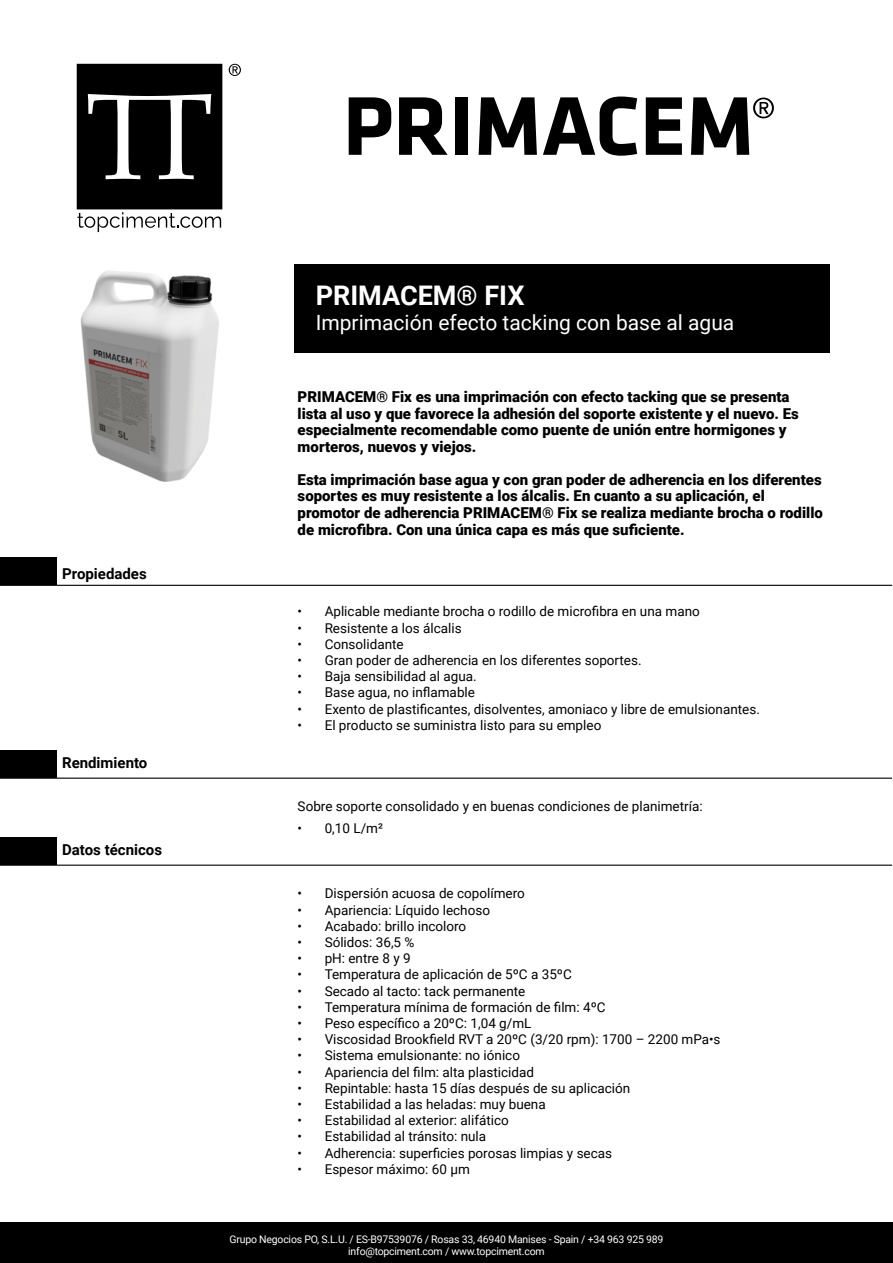
<style>
.page{position:relative;width:893px;height:1263px;background:#fff}
.page>*{position:absolute;margin:0;border:0;box-sizing:border-box;transform-origin:0 0}
.t1{font:700 27px "Roboto";color:#fff}
.t2{font:21px "Roboto";color:#fff}
.t3{font:900 15px/16.5px "Roboto";color:#000}
.t4{font:700 15px "Roboto";color:#000}
.t5{font:13.5px "Roboto";color:#000}
.t6{font:10.5px/12px "Roboto";letter-spacing:-.02em;color:#fff;text-align:center}
</style>
<div class="page">
<div style="left:0;top:1222px;width:893px;height:41px;background:#000"></div>
<img style="left:80px;top:271px;width:139px;height:211px">
<div style="left:294px;top:264px;width:535px;height:88px;background:#000"></div>
<svg style="left:77px;top:64px;width:145px;height:168px"></svg>
<svg style="left:229px;top:64px;width:12px;height:12px"></svg>
<svg style="left:349px;top:97px;width:42px;height:58px"></svg>
<svg style="left:399px;top:97px;width:49px;height:58px"></svg>
<div style="left:455px;top:97px;width:13px;height:58px;background:#000"></div>
<svg style="left:479px;top:97px;width:58px;height:58px"></svg>
<svg style="left:543px;top:97px;width:94px;height:59px"></svg>
<svg style="left:646px;top:97px;width:36px;height:58px"></svg>
<svg style="left:691px;top:97px;width:83px;height:58px"></svg>
<div style="left:0;top:558px;width:56px;height:27px;background:#000"></div>
<hr style="left:0;top:585px;width:56px;height:1px;background:#000">
<hr style="left:56px;top:585px;width:836px;height:1px;background:#000">
<div style="left:0;top:750px;width:56px;height:28px;background:#000"></div>
<hr style="left:0;top:778px;width:56px;height:1px;background:#000">
<hr style="left:56px;top:778px;width:836px;height:1px;background:#000">
<div style="left:0;top:837px;width:56px;height:28px;background:#000"></div>
<hr style="left:0;top:865px;width:56px;height:1px;background:#000">
<hr style="left:56px;top:865px;width:836px;height:1px;background:#000">
<p class="t4" style="left:62px;top:563px;width:86px">Propiedades</p>
<p class="t4" style="left:62px;top:752px;width:87px">Rendimiento</p>
<p class="t4" style="left:62px;top:839px;width:101px">Datos técnicos</p>
<h1 class="t1" style="left:316px;top:277px;width:210px">PRIMACEM® FIX</h1>
<h2 class="t2" style="left:316px;top:308px;width:420px">Imprimación efecto tacking con base al agua</h2>
<p class="t3" style="left:298px;top:388px;width:503px">PRIMACEM® Fix es una imprimación con efecto tacking que se presenta lista al uso y que favorece la adhesión del soporte existente y el nuevo. Es especialmente recomendable como puente de unión entre hormigones y morteros, nuevos y viejos.</p>
<p class="t3" style="left:298px;top:471px;width:527px">Esta imprimación base agua y con gran poder de adherencia en los diferentes soportes es muy resistente a los álcalis. En cuanto a su aplicación, el promotor de adherencia PRIMACEM® Fix se realiza mediante brocha o rodillo de microfibra. Con una única capa es más que suficiente.</p>
<p class="t5" style="left:298px;top:602px;width:404px">• Aplicable mediante brocha o rodillo de microfibra en una mano</p>
<p class="t5" style="left:298px;top:618px;width:166px">• Resistente a los álcalis</p>
<p class="t5" style="left:298px;top:634px;width:108px">• Consolidante</p>
<p class="t5" style="left:298px;top:651px;width:345px">• Gran poder de adherencia en los diferentes soportes.</p>
<p class="t5" style="left:298px;top:667px;width:181px">• Baja sensibilidad al agua.</p>
<p class="t5" style="left:298px;top:683px;width:179px">• Base agua, no inflamable</p>
<p class="t5" style="left:298px;top:699px;width:464px">• Exento de plastificantes, disolventes, amoniaco y libre de emulsionantes.</p>
<p class="t5" style="left:298px;top:715px;width:305px">• El producto se suministra listo para su empleo</p>
<p class="t5" style="left:298px;top:797px;width:406px">Sobre soporte consolidado y en buenas condiciones de planimetría:</p>
<p class="t5" style="left:298px;top:818px;width:87px">• 0,10 L/m²</p>
<p class="t5" style="left:298px;top:884px;width:229px">• Dispersión acuosa de copolímero</p>
<p class="t5" style="left:298px;top:900px;width:194px">• Apariencia: Líquido lechoso</p>
<p class="t5" style="left:298px;top:916px;width:170px">• Acabado: brillo incoloro</p>
<p class="t5" style="left:298px;top:933px;width:118px">• Sólidos: 36,5 %</p>
<p class="t5" style="left:298px;top:949px;width:115px">• pH: entre 8 y 9</p>
<p class="t5" style="left:298px;top:965px;width:276px">• Temperatura de aplicación de 5ºC a 35ºC</p>
<p class="t5" style="left:298px;top:981px;width:229px">• Secado al tacto: tack permanente</p>
<p class="t5" style="left:298px;top:997px;width:309px">• Temperatura mínima de formación de film: 4ºC</p>
<p class="t5" style="left:298px;top:1014px;width:235px">• Peso específico a 20ºC: 1,04 g/mL</p>
<p class="t5" style="left:298px;top:1030px;width:424px">• Viscosidad Brookfield RVT a 20ºC (3/20 rpm): 1700 – 2200 mPa•s</p>
<p class="t5" style="left:298px;top:1046px;width:224px">• Sistema emulsionante: no iónico</p>
<p class="t5" style="left:298px;top:1062px;width:238px">• Apariencia del film: alta plasticidad</p>
<p class="t5" style="left:298px;top:1078px;width:334px">• Repintable: hasta 15 días después de su aplicación</p>
<p class="t5" style="left:298px;top:1095px;width:250px">• Estabilidad a las heladas: muy buena</p>
<p class="t5" style="left:298px;top:1111px;width:213px">• Estabilidad al exterior: alifático</p>
<p class="t5" style="left:298px;top:1127px;width:190px">• Estabilidad al tránsito: nula</p>
<p class="t5" style="left:298px;top:1143px;width:316px">• Adherencia: superficies porosas limpias y secas</p>
<p class="t5" style="left:298px;top:1160px;width:174px">• Espesor máximo: 60 μm</p>
<p class="t6" style="left:230px;top:1233px;width:435px">Grupo Negocios PO, S.L.U. / ES-B97539076 / Rosas 33, 46940 Manises - Spain / +34 963 925 989 info@topciment.com / www.topciment.com</p>
</div>
